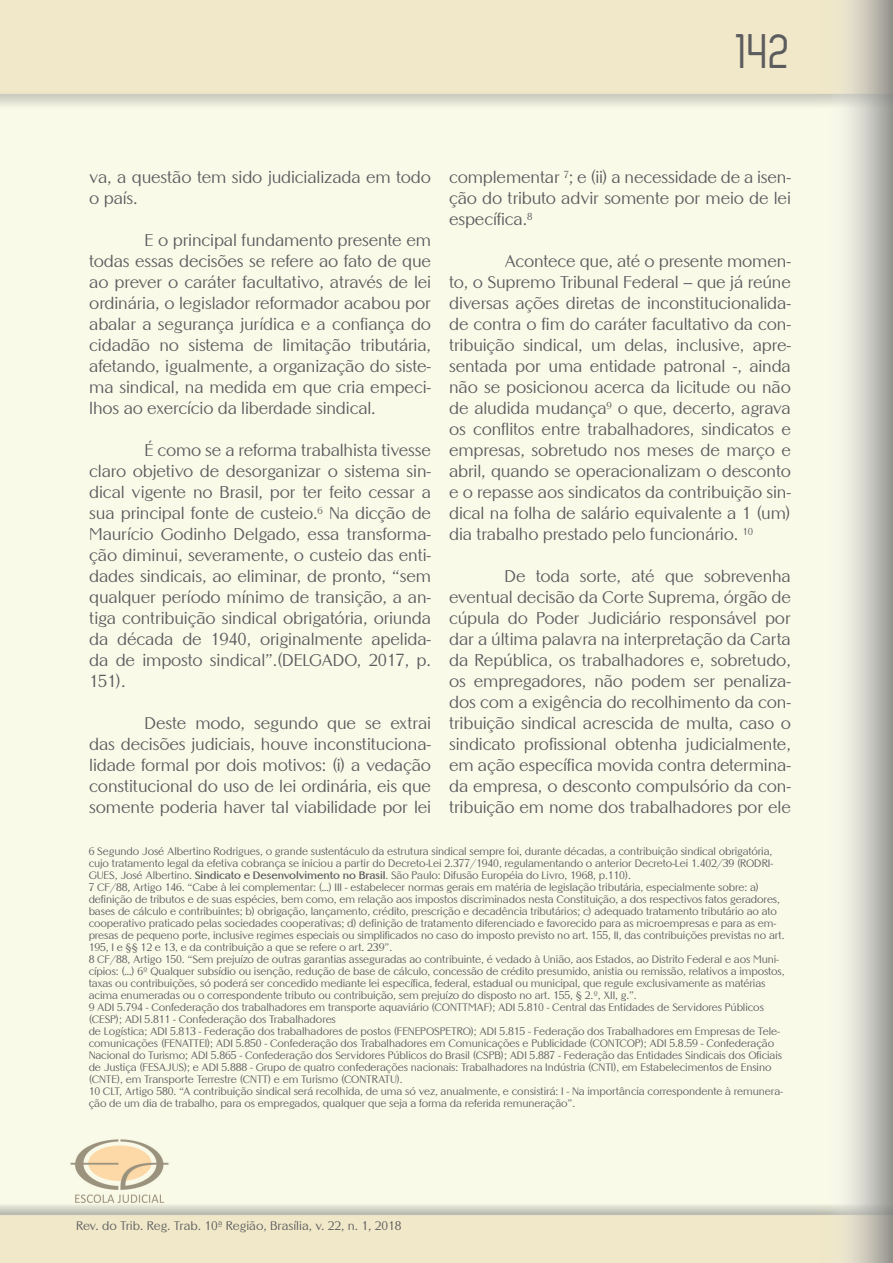
<style>
.page{position:relative;width:893px;height:1263px;background:#fff}
.page>*{position:absolute;margin:0;border:0;box-sizing:border-box;transform-origin:0 0}
.t1{font:49.5px "Zag";color:#5c5c5f}
.TEXTO_GERAL{font:16.5px/21px "Altrincham";letter-spacing:-.01em;color:#5c5c5f;text-align:justify}
.t2{font:12px "Altrincham";color:#5c5c5f}
.RODAPE{font:10.5px/12px "Altrincham";letter-spacing:-.01em;color:#5c5c5f}
.s1{font-weight:700}
</style>
<div class="page">
<p class="t1" style="left:738px;top:24px;width:56px">142</p>
<p class="TEXTO_GERAL" style="left:89px;top:167px;width:343px">va, a questão tem sido judicializada em todo o país.</p>
<p class="TEXTO_GERAL" style="left:89px;top:230px;width:343px;text-indent:55px">E o principal fundamento presente em todas essas decisões se refere ao fato de que ao prever o caráter facultativo, através de lei ordinária, o legislador reformador acabou por abalar a segurança jurídica e a confiança do cidadão no sistema de limitação tributária, afetando, igualmente, a organização do siste&shy;ma sindical, na medida em que cria empeci&shy;lhos ao exercício da liberdade sindical.</p>
<p class="TEXTO_GERAL" style="left:89px;top:440px;width:343px;text-indent:55px">É como se a reforma trabalhista tivesse claro objetivo de desorganizar o sistema sin&shy;dical vigente no Brasil, por ter feito cessar a sua principal fonte de custeio.<sup>6</sup> Na dicção de Maurício Godinho Delgado, essa transforma&shy;ção diminui, severamente, o custeio das enti&shy;dades sindicais, ao eliminar, de pronto, “sem qualquer período mínimo de transição, a an&shy;tiga contribuição sindical obrigatória, oriunda da década de 1940, originalmente apelida&shy;da de imposto sindical”.(DELGADO, 2017, p.<br>151).</p>
<p class="TEXTO_GERAL" style="left:89px;top:713px;width:343px;text-indent:55px">Deste modo, segundo que se extrai das decisões judiciais, houve inconstituciona&shy;lidade formal por dois motivos: (i) a vedação constitucional do uso de lei ordinária, eis que somente poderia haver tal viabilidade por lei</p>
<p class="TEXTO_GERAL" style="left:449px;top:167px;width:343px">complementar <sup>7</sup>; e (ii) a necessidade de a isen&shy;ção do tributo advir somente por meio de lei específica.<sup>8</sup></p>
<p class="TEXTO_GERAL" style="left:449px;top:251px;width:343px;text-indent:55px">Acontece que, até o presente momen&shy;to, o Supremo Tribunal Federal – que já reúne diversas ações diretas de inconstitucionalida&shy;de contra o fim do caráter facultativo da con&shy;tribuição sindical, um delas, inclusive, apre&shy;sentada por uma entidade patronal -, ainda não se posicionou acerca da licitude ou não de aludida mudança<sup>9</sup> o que, decerto, agrava os conflitos entre trabalhadores, sindicatos e empresas, sobretudo nos meses de março e abril, quando se operacionalizam o desconto e o repasse aos sindicatos da contribuição sin&shy;dical na folha de salário equivalente a 1 (um) dia trabalho prestado pelo funcionário. <sup>10</sup></p>
<p class="TEXTO_GERAL" style="left:449px;top:566px;width:343px;text-indent:55px">De toda sorte, até que sobrevenha eventual decisão da Corte Suprema, órgão de cúpula do Poder Judiciário responsável por dar a última palavra na interpretação da Carta da República, os trabalhadores e, sobretudo, os empregadores, não podem ser penaliza&shy;dos com a exigência do recolhimento da con&shy;tribuição sindical acrescida de multa, caso o sindicato profissional obtenha judicialmente, em ação específica movida contra determina&shy;da empresa, o desconto compulsório da con&shy;tribuição em nome dos trabalhadores por ele</p>
<p class="RODAPE" style="left:89px;top:845px;width:686px;text-align:justify">6 Segundo José Albertino Rodrigues, o grande sustentáculo da estrutura sindical sempre foi, durante décadas, a contribuição sindical obrigatória, cujo tratamento legal da efetiva cobrança se iniciou a partir do Decreto-Lei 2.377/1940, regulamentando o anterior Decreto-Lei 1.402/39 (RODRI-GUES, José Albertino. <span class="s1">Sindicato e Desenvolvimento no Brasil</span>. São Paulo: Difusão Européia do Livro, 1968, p.110).</p>
<p class="RODAPE" style="left:89px;top:881px;width:698px">7 CF/88, Artigo 146. “Cabe à lei complementar: (…) III - estabelecer normas gerais em matéria de legislação tributária, especialmente sobre: a) definição de tributos e de suas espécies, bem como, em relação aos impostos discriminados nesta Constituição, a dos respectivos fatos geradores, bases de cálculo e contribuintes; b) obrigação, lançamento, crédito, prescrição e decadência tributários; c) adequado tratamento tributário ao ato cooperativo praticado pelas sociedades cooperativas; d) definição de tratamento diferenciado e favorecido para as microempresas e para as em&shy;presas de pequeno porte, inclusive regimes especiais ou simplificados no caso do imposto previsto no art. 155, II, das contribuições previstas no art.<br>195, I e §§ 12 e 13, e da contribuição a que se refere o art. 239”.</p>
<p class="RODAPE" style="left:89px;top:953px;width:698px">8 CF/88, Artigo 150. “Sem prejuízo de outras garantias asseguradas ao contribuinte, é vedado à União, aos Estados, ao Distrito Federal e aos Muni&shy;cípios: (…) 6º Qualquer subsídio ou isenção, redução de base de cálculo, concessão de crédito presumido, anistia ou remissão, relativos a impostos, taxas ou contribuições, só poderá ser concedido mediante lei específica, federal, estadual ou municipal, que regule exclusivamente as matérias acima enumeradas ou o correspondente tributo ou contribuição, sem prejuízo do disposto no art. 155, § 2.º, XII, g.”.</p>
<p class="RODAPE" style="left:89px;top:1001px;width:695px">9 ADI 5.794 - Confederação dos trabalhadores em transporte aquaviário (CONTTMAF); ADI 5.810 - Central das Entidades de Servidores Públicos (CESP); ADI 5.811 - Confederação dos Trabalhadores<br>de Logística; ADI 5.813 - Federação dos trabalhadores de postos (FENEPOSPETRO); ADI 5.815 - Federação dos Trabalhadores em Empresas de Tele&shy;comunicações (FENATTEl); ADI 5.850 - Confederação dos Trabalhadores em Comunicações e Publicidade (CONTCOP); ADI 5.8.59 - Confederação Nacional do Turismo; ADI 5.865 - Confederação dos Servidores Públicos do Brasil (CSPB); ADI 5.887 - Federação das Entidades Sindicais dos Oficiais de Justiça (FESAJUS); e ADI 5.888 - Grupo de quatro confederações nacionais: Trabalhadores na Indústria (CNTI), em Estabelecimentos de Ensino (CNTE), em Transporte Terrestre (CNTT) e em Turismo (CONTRATU).</p>
<p class="RODAPE" style="left:89px;top:1085px;width:696px">10 CLT, Artigo 580. “A contribuição sindical será recolhida, de uma só vez, anualmente, e consistirá: I - Na importância correspondente à remunera&shy;ção de um dia de trabalho, para os empregados, qualquer que seja a forma da referida remuneração”.</p>
<p class="t2" style="left:76px;top:1219px;width:327px">Rev. do Trib. Reg. Trab. 10ª Região, Brasília, v. 22, n. 1, 2018</p>
</div>
